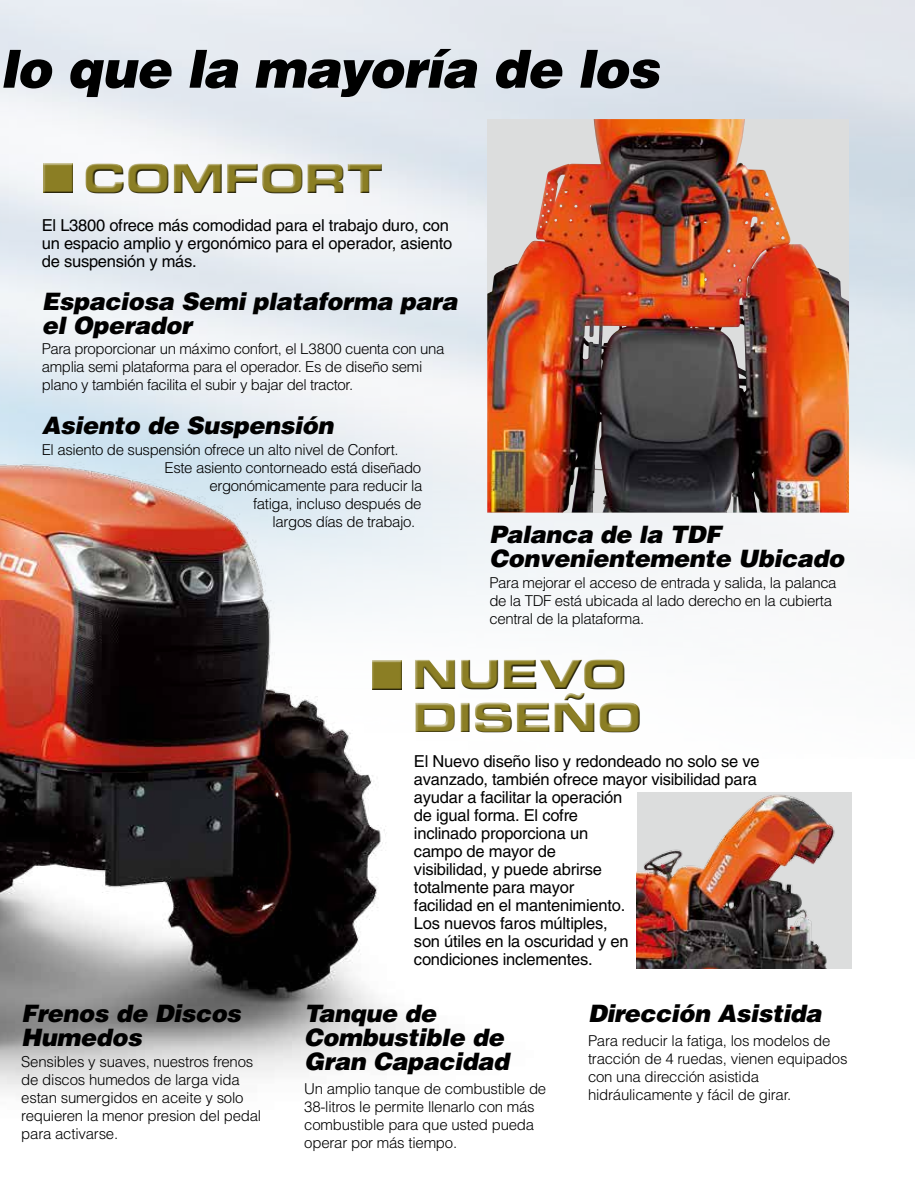
<style>
.page{position:relative;width:915px;height:1191px;background:#fff}
.page>*{position:absolute;margin:0;border:0;box-sizing:border-box;transform-origin:0 0}
.t1{font:italic 900 52.5px "Helvetica";letter-spacing:-.015em;color:#000}
.t2{font:40.5px/43.5px "Eurostile Bold Extended Two";letter-spacing:-.015em;color:#8b7e24}
.t3{font:italic 900 24px/24px "Helvetica";letter-spacing:-.015em;color:#000}
.t4{font:16.5px/18px "Helvetica";letter-spacing:-.015em;color:#000}
.t5{font:300 15px/18px "Helvetica";letter-spacing:-.025em;color:#000}
</style>
<div class="page">
<img style="left:0;top:0;width:914px;height:601px">
<img style="left:0;top:133px;width:622px;height:962px">
<div style="left:413px;top:657px;width:227px;height:76px;background:#fff"></div>
<div style="left:413px;top:659px;width:228px;height:76px;background:#000;opacity:.75"></div>
<div style="left:636px;top:792px;width:214px;height:176px;background:#dcdddd"></div>
<img style="left:636px;top:792px;width:199px;height:176px">
<img style="left:487px;top:119px;width:361px;height:393px">
<div style="left:83px;top:161px;width:301px;height:33px;background:#fff;opacity:.75"></div>
<div style="left:84px;top:163px;width:300px;height:32px;background:#000;opacity:.75"></div>
<div style="left:371px;top:659px;width:33px;height:33px;background:#000;opacity:.75"></div>
<div style="left:43px;top:162px;width:33px;height:33px;background:#000;opacity:.75"></div>
<h1 class="t1" style="left:0;top:34px;width:660px">lo que la mayoría de los</h1>
<h2 class="t2" style="left:83px;top:155px;width:301px">COMFORT</h2>
<p class="t4" style="left:42px;top:216px;width:412px">El L3800 ofrece más comodidad para el trabajo duro, con un espacio amplio y ergonómico para el operador, asiento de suspensión y más.</p>
<h3 class="t3" style="left:42px;top:288px;width:417px">Espaciosa Semi plataforma para el Operador</h3>
<p class="t5" style="left:42px;top:339px;width:404px">Para proporcionar un máximo confort, el L3800 cuenta con una amplia semi plataforma para el operador. Es de diseño semi plano y también facilita el subir y bajar del tractor.</p>
<h3 class="t3" style="left:42px;top:413px;width:293px">Asiento de Suspensión</h3>
<p class="t5" style="left:42px;top:440px;width:358px">El asiento de suspensión ofrece un alto nivel de Confort.</p>
<p class="t5" style="left:164px;top:458px;width:258px">Este asiento contorneado está diseñado</p>
<p class="t5" style="left:209px;top:476px;width:214px">ergonómicamente para reducir la</p>
<p class="t5" style="left:253px;top:494px;width:170px">fatiga, incluso después de</p>
<p class="t5" style="left:272px;top:512px;width:144px">largos días de trabajo.</p>
<h3 class="t3" style="left:489px;top:521px;width:356px">Palanca de la TDF<br>Convenientemente Ubicado</h3>
<p class="t5" style="left:489px;top:573px;width:348px">Para mejorar el acceso de entrada y salida, la palanca de la TDF está ubicada al lado derecho en la cubierta central de la plataforma.</p>
<h3 class="t3" style="left:21px;top:1000px;width:221px">Frenos de Discos<br>Humedos</h3>
<p class="t5" style="left:21px;top:1052px;width:241px">Sensibles y suaves, nuestros frenos de discos humedos de larga vida estan sumergidos en aceite y solo requieren la menor presion del pedal para activarse.</p>
<h2 class="t2" style="left:412px;top:652px;width:231px">NUEVO<br>DISEÑO</h2>
<p class="t4" style="left:414px;top:752px;width:347px">El Nuevo diseño liso y redondeado no solo se ve avanzado, también ofrece mayor visibilidad para ayudar a facilitar la operación<br>de igual forma. El cofre<br>inclinado proporciona un<br>campo de mayor de<br>visibilidad, y puede abrirse<br>totalmente para mayor<br>facilidad en el mantenimiento.<br>Los nuevos faros múltiples,<br>son útiles en la oscuridad y en<br>condiciones inclementes.</p>
<h3 class="t3" style="left:304px;top:1000px;width:206px">Tanque de<br>Combustible de<br>Gran Capacidad</h3>
<p class="t5" style="left:304px;top:1079px;width:243px">Un amplio tanque de combustible de<br>38-litros le permite llenarlo con más combustible para que usted pueda operar por más tiempo.</p>
<h3 class="t3" style="left:587px;top:1000px;width:235px">Dirección Asistida</h3>
<p class="t5" style="left:587px;top:1031px;width:261px">Para reducir la fatiga, los modelos de tracción de 4 ruedas, vienen equipados con una dirección asistida hidráulicamente y fácil de girar.</p>
</div>
